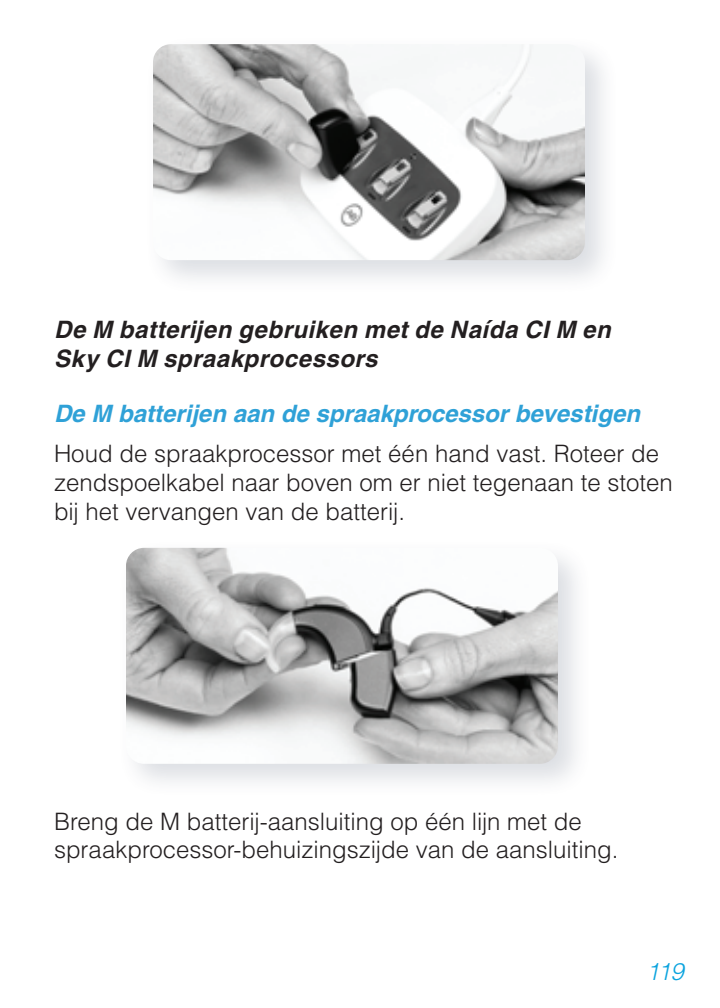
<style>
.page{position:relative;width:720px;height:1008px;background:#fff}
.page>*{position:absolute;margin:0;border:0;box-sizing:border-box;transform-origin:0 0}
.t1{font:300 24px/28.8px "Helvetica LT Pro";color:#231f20}
.t2{font:italic 700 24px/28.8px "Helvetica LT Pro";letter-spacing:.025em;color:#231f20}
.t3{font:italic 700 24px "Helvetica LT Pro";color:#2fa1d7}
.t4{font:italic 300 24px "Helvetica LT Pro";color:#0aa3de}
</style>
<div class="page">
<div style="left:143px;top:35px;width:477px;height:260px;background:#44516a;opacity:.19"></div>
<img style="left:153px;top:44px;width:432px;height:216px">
<div style="left:116px;top:539px;width:477px;height:259px;background:#44516a;opacity:.19"></div>
<img style="left:126px;top:548px;width:432px;height:216px">
<p class="t2" style="left:54px;top:315px;width:558px">De M batterijen gebruiken met de Naída CI M en<br>Sky CI M spraakprocessors</p>
<p class="t3" style="left:54px;top:399px;width:588px">De M batterijen aan de spraakprocessor bevestigen</p>
<p class="t1" style="left:54px;top:439px;width:620px">Houd de spraakprocessor met één hand vast. Roteer de zendspoelkabel naar boven om er niet tegenaan te stoten bij het vervangen van de batterij.</p>
<p class="t1" style="left:54px;top:806px;width:566px">Breng de M batterij-aansluiting op één lijn met de spraakprocessor-behuizingszijde van de aansluiting.</p>
<p class="t4" style="left:646px;top:956px;width:39px">119</p>
</div>
